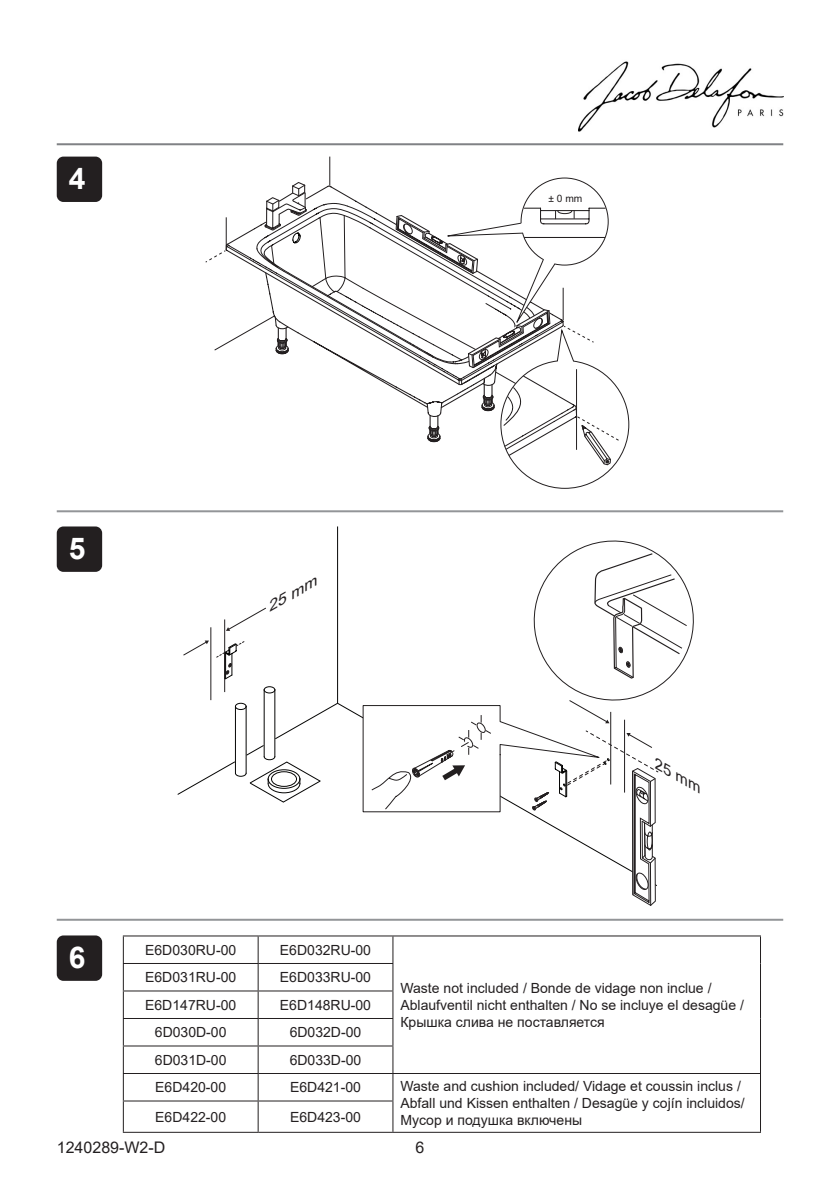
<style>
.page{position:relative;width:840px;height:1191px;background:#fff}
.page>*{position:absolute;margin:0;border:0;box-sizing:border-box;transform-origin:0 0}
._1_2_3{font:700 30px "Arial";color:#fff}
.t1{font:16px "Arial";color:#231f20}
.a_b_c{font:14px/16.8px "Arial";color:#231f20}
.Tray_Installation_Gu{font:14px "Arial";color:#231f20}
.a_b_c-2{font:italic 14px "Arial";color:#231f20;scale:1.29 1}
.a_b_c-3{font:italic 13.8px "Arial";color:#231f20;scale:1.23 1}
.t2{font:10.2px "Arial";color:#231f20}
</style>
<div class="page">
<img style="left:578px;top:61px;width:204px;height:71px">
<hr style="left:57px;top:143px;width:725px;height:2px;background:#808285">
<hr style="left:337px;top:526px;width:1px;height:128px;background:#050504">
<svg style="left:177px;top:607px;width:161px;height:195px"></svg>
<hr style="left:57px;top:510px;width:725px;height:2px;background:#939598">
<div style="left:58px;top:527px;width:43px;height:44px;background:#231f20;border-radius:6px"></div>
<div style="left:57px;top:526px;width:45px;height:46px;border:2px solid #231f20;border-radius:6px"></div>
<svg style="left:362px;top:540px;width:331px;height:366px"></svg>
<hr style="left:57px;top:918px;width:725px;height:2px;background:#939598">
<div style="left:58px;top:158px;width:43px;height:43px;background:#231f20;border-radius:6px"></div>
<div style="left:57px;top:157px;width:45px;height:45px;border:2px solid #231f20;border-radius:6px"></div>
<svg style="left:205px;top:177px;width:423px;height:312px"></svg>
<hr style="left:562px;top:288px;width:1px;height:32px;background:#231f20">
<hr style="left:226px;top:217px;width:1px;height:33px;background:#231f20">
<div style="left:58px;top:936px;width:43px;height:43px;background:#231f20;border-radius:6px"></div>
<div style="left:57px;top:935px;width:45px;height:45px;border:2px solid #231f20;border-radius:6px"></div>
<hr style="left:123px;top:935px;width:135px;height:1px;background:#231f20">
<hr style="left:258px;top:935px;width:135px;height:1px;background:#231f20">
<hr style="left:393px;top:935px;width:367px;height:1px;background:#231f20">
<hr style="left:123px;top:963px;width:135px;height:1px;background:#231f20">
<hr style="left:258px;top:963px;width:135px;height:1px;background:#231f20">
<hr style="left:123px;top:990px;width:135px;height:1px;background:#231f20">
<hr style="left:258px;top:990px;width:135px;height:1px;background:#231f20">
<hr style="left:123px;top:1018px;width:135px;height:1px;background:#231f20">
<hr style="left:258px;top:1018px;width:135px;height:1px;background:#231f20">
<hr style="left:123px;top:1045px;width:135px;height:1px;background:#231f20">
<hr style="left:258px;top:1045px;width:135px;height:1px;background:#231f20">
<hr style="left:123px;top:1073px;width:135px;height:1px;background:#231f20">
<svg style="left:123px;top:936px;width:1px;height:164px"></svg>
<hr style="left:258px;top:1073px;width:135px;height:1px;background:#231f20">
<svg style="left:257px;top:936px;width:1px;height:164px"></svg>
<hr style="left:393px;top:1073px;width:367px;height:1px;background:#231f20">
<svg style="left:392px;top:936px;width:1px;height:164px"></svg>
<hr style="left:123px;top:1100px;width:135px;height:1px;background:#231f20">
<hr style="left:123px;top:1101px;width:1px;height:30px;background:#231f20">
<hr style="left:258px;top:1100px;width:135px;height:1px;background:#231f20">
<hr style="left:257px;top:1101px;width:1px;height:30px;background:#231f20">
<hr style="left:392px;top:1101px;width:1px;height:30px;background:#231f20">
<hr style="left:759px;top:1101px;width:1px;height:30px;background:#231f20">
<hr style="left:123px;top:1131px;width:135px;height:1px;background:#231f20">
<hr style="left:258px;top:1131px;width:135px;height:1px;background:#231f20">
<hr style="left:393px;top:1131px;width:367px;height:1px;background:#231f20">
<p class="_1_2_3" style="left:69px;top:157px;width:18px">4</p>
<p class="_1_2_3" style="left:69px;top:527px;width:18px">5</p>
<p class="a_b_c-2" style="left:262px;top:599px;width:44px;rotate:-30deg">25 mm</p>
<p class="_1_2_3" style="left:69px;top:935px;width:18px">6</p>
<p class="Tray_Installation_Gu" style="left:145px;top:940px;width:93px">E6D030RU-00</p>
<p class="Tray_Installation_Gu" style="left:280px;top:940px;width:93px">E6D032RU-00</p>
<p class="t2" style="left:548px;top:192px;width:35px">± 0 mm</p>
<p class="a_b_c-3" style="left:661px;top:755px;width:44px;rotate:30deg">25 mm</p>
<p class="Tray_Installation_Gu" style="left:145px;top:967px;width:93px">E6D031RU-00</p>
<p class="Tray_Installation_Gu" style="left:280px;top:967px;width:93px">E6D033RU-00</p>
<p class="Tray_Installation_Gu" style="left:145px;top:995px;width:93px">E6D147RU-00</p>
<p class="Tray_Installation_Gu" style="left:280px;top:995px;width:93px">E6D148RU-00</p>
<p class="Tray_Installation_Gu" style="left:155px;top:1022px;width:73px">6D030D-00</p>
<p class="Tray_Installation_Gu" style="left:289px;top:1022px;width:73px">6D032D-00</p>
<p class="Tray_Installation_Gu" style="left:155px;top:1050px;width:73px">6D031D-00</p>
<p class="Tray_Installation_Gu" style="left:289px;top:1050px;width:73px">6D033D-00</p>
<p class="Tray_Installation_Gu" style="left:155px;top:1077px;width:72px">E6D420-00</p>
<p class="Tray_Installation_Gu" style="left:290px;top:1077px;width:72px">E6D421-00</p>
<p class="a_b_c" style="left:400px;top:1077px;width:345px">Waste and cushion included/ Vidage et coussin inclus /<br>Abfall und Kissen enthalten / Desagüe y cojín incluidos/</p>
<p class="Tray_Installation_Gu" style="left:155px;top:1107px;width:72px">E6D422-00</p>
<p class="Tray_Installation_Gu" style="left:290px;top:1107px;width:72px">E6D423-00</p>
<p class="a_b_c" style="left:400px;top:1111px;width:183px">Мусор и подушка включены</p>
<p class="a_b_c" style="left:400px;top:979px;width:345px">Waste not included / Bonde de vidage non inclue /<br>Ablaufventil nicht enthalten / No se incluye el desagüe /<br>Крышка слива не поставляется</p>
<p class="t1" style="left:57px;top:1136px;width:110px">1240289-W2-D</p>
<p class="t1" style="left:415px;top:1136px;width:10px">6</p>
</div>
